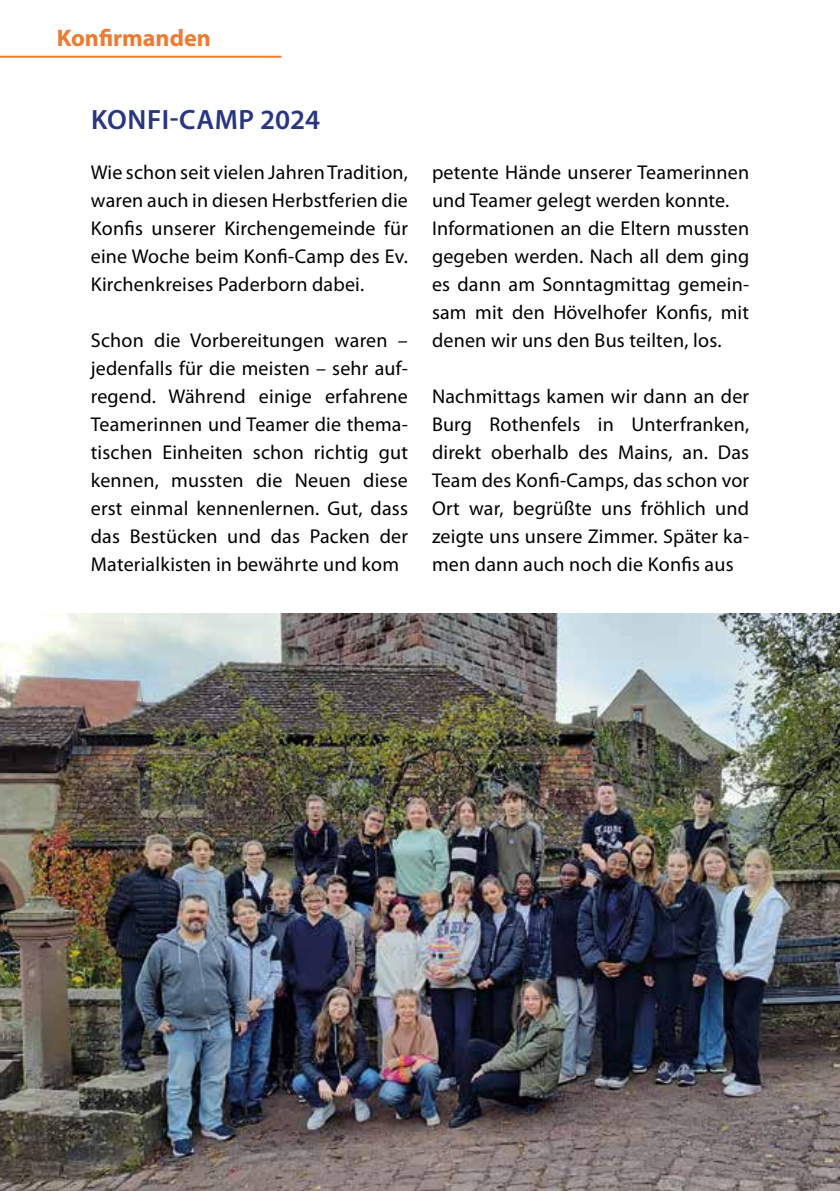
<style>
.page{position:relative;width:840px;height:1191px;background:#fff}
.page>*{position:absolute;margin:0;border:0;box-sizing:border-box;transform-origin:0 0}
.t1{font:600 28px "Myriad Pro";letter-spacing:.02em;color:#283583}
.t2{font:700 24px "Myriad Pro";color:#ef7a30}
.t3{font:20px/28px "Myriad Pro";letter-spacing:.01em;color:#000;text-align:justify}
</style>
<div class="page">
<hr style="left:0;top:56px;width:281px;height:2px;background:#ef7a30">
<img style="left:0;top:613px;width:839px;height:578px">
<p class="t2" style="left:57px;top:23px;width:155px">Konfirmanden</p>
<h1 class="t1" style="left:91px;top:102px;width:231px">KONFI-CAMP 2024</h1>
<p class="t3" style="left:91px;top:158px;width:318px">Wie schon seit vielen Jahren Tradition, waren auch in diesen Herbstferien die Konfis unserer Kirchengemeinde für eine Woche beim Konfi-Camp des Ev.<br>Kirchenkreises Paderborn dabei.</p>
<p class="t3" style="left:91px;top:326px;width:318px">Schon die Vorbereitungen waren – jedenfalls für die meisten – sehr auf&shy;regend. Während einige erfahrene Teamerinnen und Teamer die thema&shy;tischen Einheiten schon richtig gut kennen, mussten die Neuen diese erst einmal kennenlernen. Gut, dass das Bestücken und das Packen der Materialkisten in bewährte und kom</p>
<p class="t3" style="left:432px;top:158px;width:318px;text-align:left">petente Hände unserer Teamerinnen und Teamer gelegt werden konnte.<br>Informationen an die Eltern mussten gegeben werden. Nach all dem ging es dann am Sonntagmittag gemein&shy;sam mit den Hövelhofer Konfis, mit denen wir uns den Bus teilten, los.</p>
<p class="t3" style="left:432px;top:382px;width:318px">Nachmittags kamen wir dann an der Burg Rothenfels in Unterfranken, direkt oberhalb des Mains, an. Das Team des Konfi-Camps, das schon vor Ort war, begrüßte uns fröhlich und zeigte uns unsere Zimmer. Später ka&shy;men dann auch noch die Konfis aus</p>
</div>
